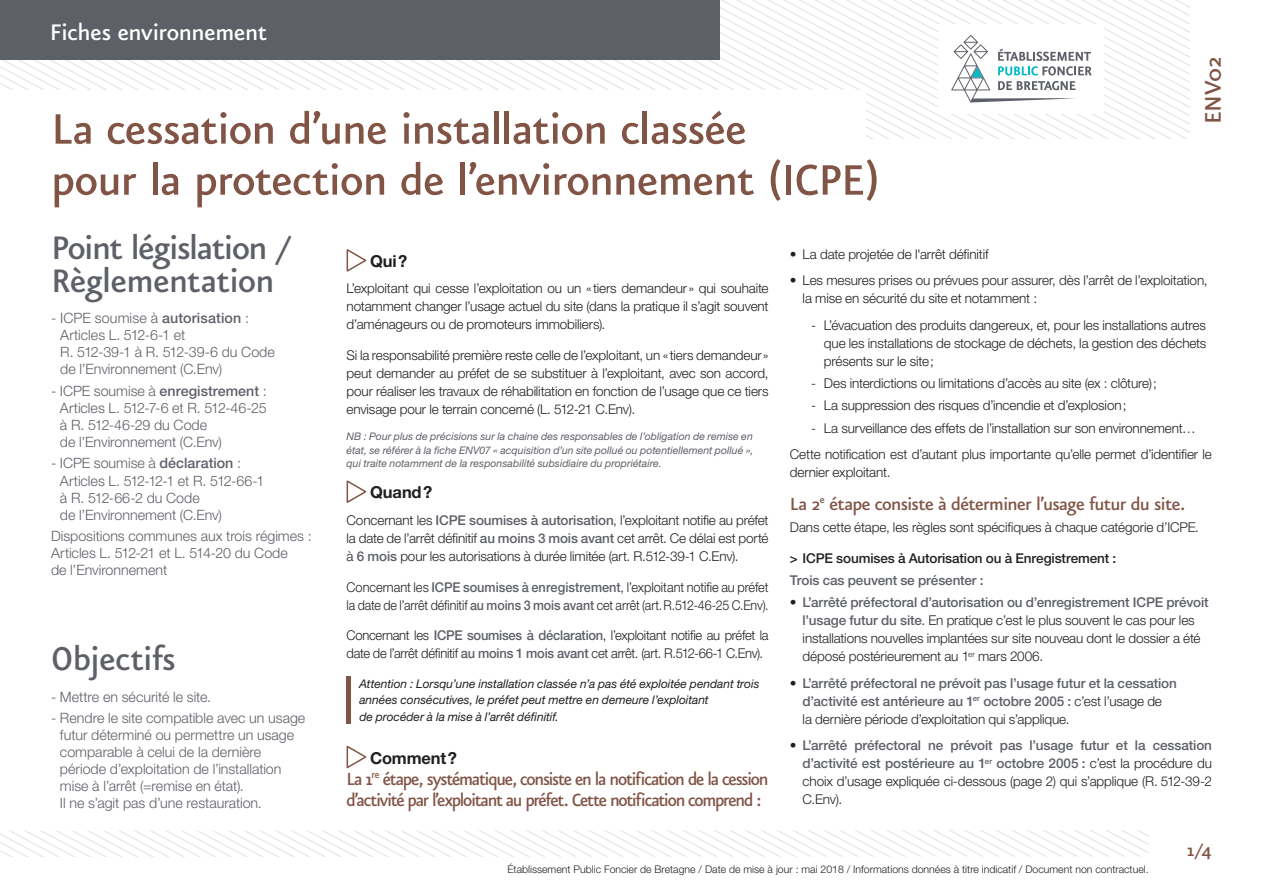
<style>
.page{position:relative;width:1263px;height:893px;background:#fff}
.page>*{position:absolute;margin:0;border:0;box-sizing:border-box;transform-origin:0 0}
.Titre_General{font:500 51px/51px "Eureka Sans";letter-spacing:-.02em;color:#815446}
.Titre{font:500 39px/33px "Eureka Sans";letter-spacing:-.025em;color:#5d6067}
.Titre_partie{font:500 27px "Eureka Sans";letter-spacing:-.015em;color:#fff}
.Titre_partie-2{font:500 27px "Eureka Sans";letter-spacing:-.02em;color:#815446}
.Inter{font:500 21px/21px "Eureka Sans";letter-spacing:-.06em;color:#815446;scale:.95 1}
.Inter-2{font:500 21px "Eureka Sans";letter-spacing:-.035em;color:#815446}
.Titre_fiche_ok{font:500 21px "Eureka Sans";color:#815446}
.Titre-2{font:700 16.5px "Helvetica Neue LT Std";letter-spacing:-.005em;color:#231f20}
.ATTENTION{font:700 16.5px "Helvetica Neue LT Std";letter-spacing:-.01em;color:#231f20}
.Chapo{font:300 14.25px/17.1px "Helvetica Neue LT Std";color:#5d6067}
.Texte_Courant{font:300 13.5px/18px "Helvetica Neue LT Std";letter-spacing:-.01em;color:#231f20;text-align:justify}
.Texte_Courant-2{font:500 13.5px/18px "Helvetica Neue LT Std";letter-spacing:-.01em;color:#5d6067}
.Texte_Courant-3{font:300 13.5px/18px "Helvetica Neue LT Std";letter-spacing:-.01em;color:#231f20;scale:.95 1}
.Texte_Courant-4{font:300 13.5px/18px "Helvetica Neue LT Std";letter-spacing:-.01em;color:#231f20;scale:.96 1}
.t1{font:500 13.5px "Helvetica Neue LT Std";letter-spacing:-.01em;color:#231f20}
.ATTENTION-2{font:italic 12px/16.5px "Helvetica Neue LT Std";letter-spacing:-.005em;color:#231f20}
.NB___Qui__Quoi__Où{font:italic 10.5px/13.5px "Helvetica Neue LT Std";letter-spacing:.005em;color:#5d6067;text-align:justify}
.t2{font:300 10.5px "Helvetica Neue LT Std";color:#231f20}
.s1{font-weight:500}
.s2{font-weight:500;color:#5d6067}
.s3{font-weight:300;color:#231f20}
</style>
<div class="page">
<svg style="left:0;top:830px;width:1149px;height:27px"></svg>
<svg style="left:346px;top:249px;width:21px;height:23px"></svg>
<svg style="left:346px;top:480px;width:21px;height:23px"></svg>
<hr style="left:347px;top:676px;width:4px;height:47px;background:#815446">
<svg style="left:346px;top:745px;width:21px;height:24px"></svg>
<svg style="left:0;top:0;width:1190px;height:138px"></svg>
<p class="Titre_partie" style="left:50px;top:19px;width:219px">Fiches environnement</p>
<p class="Titre_General" style="left:51px;top:105px;width:831px">La cessation d’une installation classée<br>pour la protection de l’environnement (ICPE)</p>
<p class="Titre_partie-2" style="left:1200px;top:124px;width:69px;rotate:-90deg">ENV02</p>
<p class="Titre" style="left:51px;top:232px;width:242px">Point législation /<br>Règlementation</p>
<p class="Chapo" style="left:60px;top:309px;width:216px;text-indent:-9px">- ICPE soumise à <span class="s1">autorisation</span> :<br>Articles L. 512-6-1 et<br>R. 512-39-1 à R. 512-39-6 du Code de l’Environnement (C.Env)</p>
<p class="Chapo" style="left:60px;top:382px;width:208px;text-indent:-9px">- ICPE soumise à <span class="s1">enregistrement</span> :<br>Articles L. 512-7-6 et R. 512-46-25 à R. 512-46-29 du Code<br>de l’Environnement (C.Env)</p>
<p class="Chapo" style="left:60px;top:455px;width:206px;text-indent:-9px">- ICPE soumise à <span class="s1">déclaration</span> :<br>Articles L. 512-12-1 et R. 512-66-1 à R. 512-66-2 du Code<br>de l’Environnement (C.Env)</p>
<p class="Chapo" style="left:51px;top:527px;width:262px">Dispositions communes aux trois régimes :<br>Articles L. 512-21 et L. 514-20 du Code<br>de l’Environnement</p>
<p class="Titre" style="left:51px;top:644px;width:126px">Objectifs</p>
<p class="Chapo" style="left:51px;top:688px;width:162px">- Mettre en sécurité le site.</p>
<p class="Chapo" style="left:60px;top:709px;width:247px;text-indent:-9px">- Rendre le site compatible avec un usage futur déterminé ou permettre un usage comparable à celui de la dernière période d’exploitation de l’installation mise à l’arrêt (=remise en état).<br>Il ne s’agit pas d’une restauration.</p>
<p class="Titre-2" style="left:370px;top:251px;width:39px">Qui?</p>
<p class="Texte_Courant" style="left:347px;top:279px;width:424px">L’exploitant qui cesse l’exploitation ou un «tiers demandeur» qui souhaite notamment changer l’usage actuel du site (dans la pratique il s’agit souvent d’aménageurs ou de promoteurs immobiliers).</p>
<p class="Texte_Courant" style="left:347px;top:346px;width:424px">Si la responsabilité première reste celle de l’exploitant, un «tiers demandeur» peut demander au préfet de se substituer à l’exploitant, avec son accord, pour réaliser les travaux de réhabilitation en fonction de l’usage que ce tiers envisage pour le terrain concerné (L. 512-21 C.Env).</p>
<p class="NB___Qui__Quoi__Où" style="left:347px;top:430px;width:408px">NB : Pour plus de précisions sur la chaine des responsables de l’obligation de remise en état, se référer à la fiche ENV07 « acquisition d’un site pollué ou potentiellement pollué », qui traite notamment de la responsabilité subsidiaire du propriétaire.</p>
<p class="Titre-2" style="left:370px;top:482px;width:64px">Quand?</p>
<p class="Texte_Courant" style="left:347px;top:511px;width:424px">Concernant les <span class="s2">ICPE soumises à autorisation</span>, l’exploitant notifie au préfet la date de l’arrêt définitif <span class="s2">au moins 3 mois avant</span> cet arrêt. Ce délai est porté à <span class="s2">6 mois</span> pour les autorisations à durée limitée (art. R.512-39-1 C.Env).</p>
<p class="Texte_Courant-3" style="left:347px;top:577px;width:446px">Concernant les <span class="s2">ICPE soumises à enregistrement</span>, l’exploitant notifie au préfet la date de l’arrêt définitif <span class="s2">au moins 3 mois avant</span> cet arrêt (art.R.512-46-25 C.Env).</p>
<p class="Texte_Courant-4" style="left:347px;top:626px;width:441px">Concernant les <span class="s2">ICPE soumises à déclaration</span>, l’exploitant notifie au préfet la date de l’arrêt définitif <span class="s2">au moins 1 mois avant</span> cet arrêt. (art. R.512-66-1 C.Env).</p>
<p class="ATTENTION-2" style="left:359px;top:675px;width:402px">Attention : Lorsqu’une installation classée n’a pas été exploitée pendant trois années consécutives, le préfet peut mettre en demeure l’exploitant<br>de procéder à la mise à l’arrêt définitif.</p>
<p class="ATTENTION" style="left:370px;top:747px;width:88px">Comment?</p>
<p class="Inter" style="left:347px;top:769px;width:446px">La 1<sup>re</sup> étape, systématique, consiste en la notification de la cession d’activité par l’exploitant au préfet. Cette notification comprend :</p>
<p class="Texte_Courant" style="left:790px;top:245px;width:200px">• La date projetée de l'arrêt définitif</p>
<p class="Texte_Courant" style="left:803px;top:271px;width:406px;text-indent:-13px">• Les mesures prises ou prévues pour assurer, dès l’arrêt de l’exploitation, la mise en sécurité du site et notamment :</p>
<p class="Texte_Courant" style="left:824px;top:316px;width:384px;text-indent:-13px">- L’évacuation des produits dangereux, et, pour les installations autres que les installations de stockage de déchets, la gestion des déchets présents sur le site;</p>
<p class="Texte_Courant" style="left:811px;top:374px;width:347px">- Des interdictions ou limitations d’accès au site (ex : clôture);</p>
<p class="Texte_Courant" style="left:811px;top:396px;width:317px">- La suppression des risques d’incendie et d’explosion;</p>
<p class="Texte_Courant" style="left:811px;top:418px;width:386px">- La surveillance des effets de l’installation sur son environnement…</p>
<p class="Texte_Courant" style="left:790px;top:445px;width:424px">Cette notification est d’autant plus importante qu’elle permet d’identifier le dernier exploitant.</p>
<p class="Inter-2" style="left:790px;top:493px;width:397px">La 2<sup>e</sup> étape consiste à déterminer l’usage futur du site.</p>
<p class="Texte_Courant" style="left:790px;top:518px;width:411px">Dans cette étape, les règles sont spécifiques à chaque catégorie d’ICPE.</p>
<p class="t1" style="left:790px;top:550px;width:328px">&gt; ICPE soumises à Autorisation ou à Enregistrement :</p>
<p class="Texte_Courant-2" style="left:790px;top:571px;width:195px">Trois cas peuvent se présenter :</p>
<p class="Texte_Courant" style="left:803px;top:593px;width:407px;text-align:left;text-indent:-13px">• <span class="s2">L’arrêté préfectoral d’autorisation ou d’enregistrement ICPE prévoit l’usage futur du site</span>. En pratique c’est le plus souvent le cas pour les installations nouvelles implantées sur site nouveau dont le dossier a été déposé postérieurement au 1<sup>er</sup> mars 2006.</p>
<p class="Texte_Courant-2" style="left:803px;top:674px;width:376px;text-indent:-13px"><span class="s3">•</span> L’arrêté préfectoral ne prévoit pas l’usage futur et la cessation d’activité est antérieure au 1<sup>er</sup> octobre 2005 : <span class="s3">c’est l’usage de<br>la dernière période d’exploitation qui s’applique.</span></p>
<p class="Texte_Courant-2" style="left:803px;top:736px;width:411px;text-align:justify;text-indent:-13px"><span class="s3">•</span> L’arrêté préfectoral ne prévoit pas l’usage futur et la cessation d’activité est postérieure au 1<sup>er</sup> octobre 2005 : <span class="s3">c’est la procédure du choix d’usage expliquée ci-dessous (page 2) qui s’applique (R. 512-39-2<br>C.Env).</span></p>
<p class="Titre_fiche_ok" style="left:1187px;top:839px;width:27px">1/4</p>
<p class="t2" style="left:507px;top:863px;width:643px">Établissement Public Foncier de Bretagne / Date de mise à jour : mai 2018 / Informations données à titre indicatif / Document non contractuel.</p>
</div>
